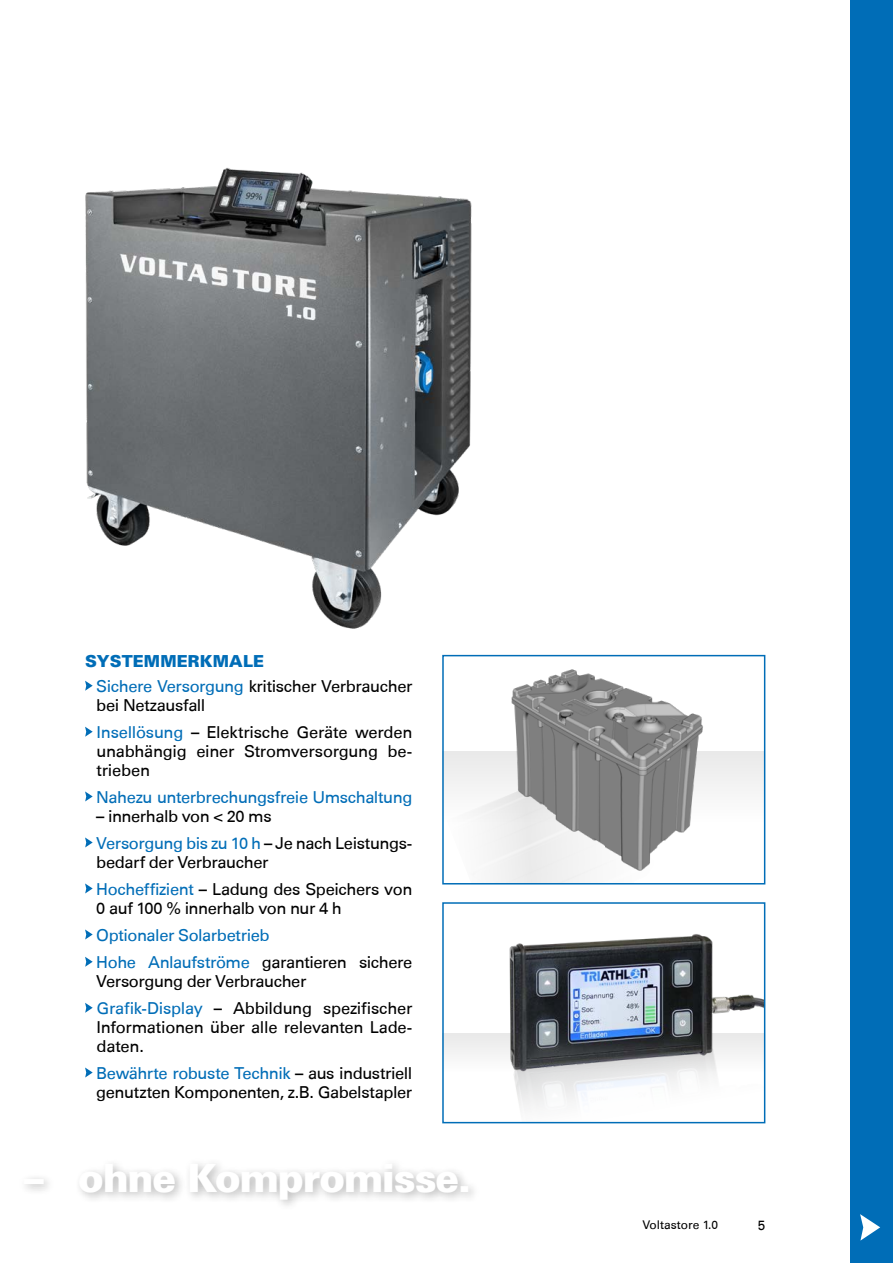
<style>
.page{position:relative;width:893px;height:1263px;background:#fff}
.page>*{position:absolute;margin:0;border:0;box-sizing:border-box;transform-origin:0 0}
.t1{font:900 39px "Univers";letter-spacing:-.03em;color:#fff}
.t2{font:16.5px/18.8px "Univers 55 Roman";letter-spacing:-.025em;color:#000}
.t3{font:16.5px/27.3px "Univers 55 Roman";letter-spacing:-.025em;color:#006db7}
.t4{font:900 16.5px "Univers";color:#006db7}
.t5{font:13.5px "Univers 55 Roman";color:#000}
.t6{font:12px "Univers 55 Roman";color:#000}
.s1{color:#006db7}
.s2{color:#000}
</style>
<div class="page">
<div style="left:443px;top:751px;width:322px;height:71px;background:#f2f2f2"></div>
<img style="left:445px;top:819px;width:140px;height:62px">
<img style="left:498px;top:669px;width:211px;height:208px">
<div style="left:442px;top:655px;width:323px;height:229px;border:2px solid #006db7"></div>
<div style="left:443px;top:1034px;width:322px;height:38px;background:#f3f3f3"></div>
<img style="left:487px;top:934px;width:275px;height:176px">
<div style="left:442px;top:902px;width:323px;height:221px;border:2px solid #006db7"></div>
<img style="left:85px;top:167px;width:387px;height:462px">
<div style="left:850px;top:0;width:43px;height:1263px;background:#006db7"></div>
<svg style="left:860px;top:1214px;width:20px;height:26px"></svg>
<svg style="left:85px;top:681px;width:8px;height:10px"></svg>
<svg style="left:85px;top:727px;width:8px;height:10px"></svg>
<svg style="left:85px;top:791px;width:8px;height:10px"></svg>
<svg style="left:85px;top:837px;width:8px;height:10px"></svg>
<svg style="left:85px;top:883px;width:8px;height:10px"></svg>
<svg style="left:85px;top:929px;width:8px;height:10px"></svg>
<svg style="left:85px;top:957px;width:8px;height:10px"></svg>
<svg style="left:85px;top:1003px;width:8px;height:10px"></svg>
<svg style="left:85px;top:1067px;width:8px;height:10px"></svg>
<div style="left:0;top:1103px;width:480px;height:108px;background:#000;opacity:.28"></div>
<p class="t4" style="left:85px;top:650px;width:181px">SYSTEMMERKMALE</p>
<p class="t2" style="left:96px;top:677px;width:318px"><span class="s1">Sichere Versorgung</span> kritischer Verbraucher bei Netzausfall</p>
<p class="t2" style="left:97px;top:723px;width:317px;text-align:justify"><span class="s1">Insellösung</span> – Elektrische Geräte werden unabhängig einer Stromversorgung be&shy;trieben</p>
<p class="t3" style="left:96px;top:783px;width:318px">Nahezu unterbrechungsfreie Umschaltung</p>
<p class="t2" style="left:96px;top:802px;width:318px;line-height:27.3px">– innerhalb von &lt; 20 ms<br><span class="s1">Versorgung bis zu 10 h</span> – Je nach Leistungs-</p>
<p class="t2" style="left:96px;top:848px;width:318px;line-height:27.3px">bedarf der Verbraucher<br><span class="s1">Hocheffizient</span> – Ladung des Speichers von</p>
<p class="t2" style="left:96px;top:899px;width:247px">0 auf 100 % innerhalb von nur 4 h</p>
<p class="t3" style="left:96px;top:921px;width:318px">Optionaler Solarbetrieb<br>Hohe Anlaufströme <span class="s2">garantieren sichere</span></p>
<p class="t2" style="left:96px;top:967px;width:318px;line-height:27.3px">Versorgung der Verbraucher<br><span class="s1">Grafik-Display</span> – Abbildung spezifischer</p>
<p class="t2" style="left:97px;top:1018px;width:317px">Informationen über alle relevanten Lade&shy;daten.</p>
<p class="t2" style="left:96px;top:1064px;width:318px"><span class="s1">Bewährte robuste Technik</span> – aus industriell genutzten Komponenten, z.B. Gabelstapler</p>
<h1 class="t1" style="left:24px;top:1152px;width:448px">– ohne Kompromisse.</h1>
<p class="t6" style="left:642px;top:1217px;width:77px">Voltastore 1.0</p>
<p class="t5" style="left:758px;top:1217px;width:9px">5</p>
</div>
